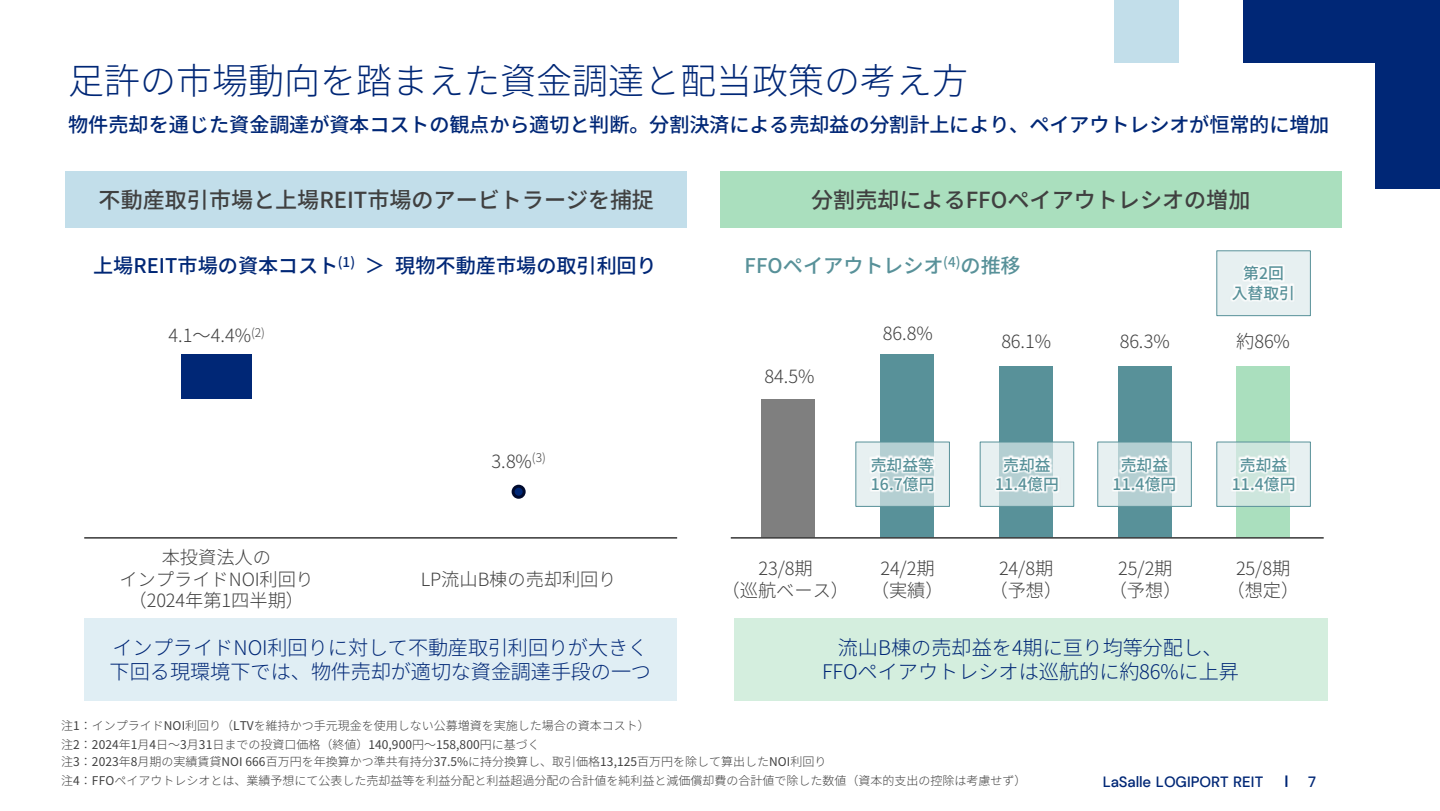
<style>
.page{position:relative;width:1440px;height:811px;background:#fff}
.page>*{position:absolute;margin:0;border:0;box-sizing:border-box;transform-origin:0 0}
.t1{font:300 36px "Noto Sans JP";color:#002776}
.t2{font:500 22px "Noto Sans JP";color:#404040}
.t3{font:300 20.2px/24px "Noto Sans JP";color:#002776}
.t4{font:500 20.2px "Noto Sans JP";color:#002776}
.t5{font:500 20.2px "Noto Sans JP";color:#589199}
.t6{font:300 18.2px/21.6px "Noto Sans JP";color:#404040;text-align:center}
.t7{font:500 15.8px "Noto Sans JP";color:#589199}
.t8{font:500 14.8px "DM Sans";color:#002776}
.t9{font:300 12px "Noto Sans JP";color:#404040}
.s1{font-weight:400}
</style>
<div class="page">
<svg style="left:1285px;top:775px;width:2px;height:11px"></svg>
<div style="left:1376px;top:0;width:64px;height:188px;background:#002776"></div>
<div style="left:1243px;top:0;width:197px;height:62px;background:#002776"></div>
<div style="left:1114px;top:0;width:64px;height:62px;background:#c2deea"></div>
<div style="left:66px;top:171px;width:621px;height:57px;background:#c2deea"></div>
<div style="left:720px;top:171px;width:621px;height:57px;background:#aadfbe"></div>
<hr style="left:84px;top:537px;width:593px;height:1px;background:#404040">
<div style="left:181px;top:354px;width:71px;height:44px;background:#002776"></div>
<div style="left:513px;top:486px;width:11px;height:11px;background:#002776;border-radius:50%"></div>
<div style="left:512px;top:484px;width:14px;height:14px;border:3px solid #000a2e;border-radius:50%"></div>
<div style="left:84px;top:618px;width:593px;height:82px;background:#e0eef4"></div>
<div style="left:734px;top:618px;width:593px;height:82px;background:#d4eede"></div>
<div style="left:761px;top:398px;width:54px;height:139px;background:#7f7f7f"></div>
<div style="left:1118px;top:366px;width:53px;height:171px;background:#589199"></div>
<div style="left:880px;top:354px;width:54px;height:183px;background:#589199"></div>
<div style="left:999px;top:366px;width:53px;height:171px;background:#589199"></div>
<div style="left:1236px;top:366px;width:54px;height:171px;background:#aadfbe"></div>
<div style="left:856px;top:442px;width:93px;height:64px;background:#ddeaeb;opacity:.7"></div>
<div style="left:855px;top:441px;width:95px;height:65px;border:1px solid #589199"></div>
<img style="left:857px;top:445px;width:91px;height:20px">
<img style="left:857px;top:465px;width:32px;height:42px">
<img style="left:889px;top:465px;width:59px;height:42px">
<div style="left:1098px;top:442px;width:93px;height:64px;background:#ddeaeb;opacity:.7"></div>
<div style="left:1097px;top:441px;width:95px;height:65px;border:1px solid #589199"></div>
<img style="left:1107px;top:445px;width:75px;height:20px">
<img style="left:1099px;top:465px;width:32px;height:42px">
<img style="left:1131px;top:465px;width:59px;height:42px">
<div style="left:1217px;top:442px;width:93px;height:64px;background:#ddeaeb;opacity:.7"></div>
<div style="left:1216px;top:441px;width:95px;height:65px;border:1px solid #589199"></div>
<img style="left:1226px;top:445px;width:75px;height:20px">
<img style="left:1218px;top:465px;width:32px;height:42px">
<img style="left:1250px;top:465px;width:59px;height:42px">
<div style="left:980px;top:442px;width:94px;height:64px;background:#ddeaeb;opacity:.7"></div>
<div style="left:980px;top:441px;width:94px;height:65px;border:1px solid #589199"></div>
<img style="left:989px;top:445px;width:76px;height:20px">
<img style="left:981px;top:465px;width:32px;height:42px">
<img style="left:1013px;top:465px;width:60px;height:42px">
<hr style="left:731px;top:537px;width:593px;height:1px;background:#404040">
<div style="left:1217px;top:251px;width:93px;height:64px;background:#e7f0f1"></div>
<div style="left:1216px;top:250px;width:95px;height:66px;border:1px solid #589199"></div>
<img style="left:1243px;top:265px;width:2px;height:9px">
<img style="left:1245px;top:264px;width:9px;height:10px">
<img style="left:1254px;top:265px;width:30px;height:9px">
<img style="left:1218px;top:274px;width:91px;height:42px">
<h2 class="t1" style="left:68px;top:60px;width:901px">足許の市場動向を踏まえた資金調達と配当政策の考え方</h2>
<p class="t4" style="left:68px;top:113px;width:1263px">物件売却を通じた資金調達が資本コストの観点から適切と判断。分割決済による売却益の分割計上により、ペイアウトレシオが恒常的に増加</p>
<p class="t2" style="left:99px;top:187px;width:557px">不動産取引市場と上場REIT市場のアービトラージを捕捉</p>
<p class="t2" style="left:811px;top:187px;width:441px">分割売却によるFFOペイアウトレシオの増加</p>
<p class="t4" style="left:93px;top:254px;width:264px">上場REIT市場の資本コスト<sup>(1)</sup></p>
<p class="t4" style="left:365px;top:254px;width:22px">＞</p>
<p class="t4" style="left:395px;top:254px;width:263px">現物不動産市場の取引利回り</p>
<p class="t6" style="left:169px;top:325px;width:98px">4.1～4.4%<sup>(2)</sup></p>
<p class="t6" style="left:119px;top:547px;width:196px">本投資法人の<br>インプライドNOI利回り（2024年第1四半期）</p>
<p class="t6" style="left:492px;top:450px;width:56px">3.8%<sup>(3)</sup></p>
<p class="t6" style="left:421px;top:568px;width:197px">LP流山B棟の売却利回り</p>
<p class="t3" style="left:110px;top:635px;width:543px">インプライドNOI利回りに対して不動産取引利回りが大きく下回る現環境下では、物件売却が適切な資金調達手段の一つ</p>
<p class="t5" style="left:745px;top:254px;width:277px">FFOペイアウトレシオ<sup>(4)</sup>の推移</p>
<p class="t7" style="left:1243px;top:264px;width:42px">第2回</p>
<p class="t7" style="left:1232px;top:284px;width:65px">入替取引</p>
<p class="t6" style="left:765px;top:365px;width:51px">84.5%</p>
<p class="t6" style="left:883px;top:322px;width:51px">86.8%</p>
<p class="t7" style="left:871px;top:455px;width:65px">売却益等</p>
<p class="t7" style="left:871px;top:475px;width:65px">16.7億円</p>
<p class="t6" style="left:1001px;top:330px;width:51px">86.1%</p>
<p class="t6" style="left:1236px;top:330px;width:55px">約86%</p>
<p class="t6" style="left:1120px;top:330px;width:51px">86.3%</p>
<p class="t7" style="left:1003px;top:455px;width:49px">売却益</p>
<p class="t7" style="left:995px;top:475px;width:65px">11.4億円</p>
<p class="t7" style="left:1121px;top:455px;width:49px">売却益</p>
<p class="t7" style="left:1113px;top:475px;width:65px">11.4億円</p>
<p class="t7" style="left:1240px;top:455px;width:49px">売却益</p>
<p class="t7" style="left:1232px;top:475px;width:65px">11.4億円</p>
<p class="t6" style="left:722px;top:557px;width:129px">23/8期<br>（巡航ベース）</p>
<p class="t6" style="left:1226px;top:557px;width:74px">25/8期（想定）</p>
<p class="t6" style="left:871px;top:557px;width:74px">24/2期（実績）</p>
<p class="t6" style="left:989px;top:557px;width:74px">24/8期（予想）</p>
<p class="t6" style="left:1109px;top:557px;width:74px">25/2期（予想）</p>
<p class="t3" style="left:822px;top:635px;width:419px;text-align:center">流山B棟の売却益を4期に亘り均等分配し、<br>FFOペイアウトレシオは巡航的に約86%に上昇</p>
<p class="t9" style="left:61px;top:718px;width:590px">注<span class="s1">1</span>：インプライド<span class="s1">NOI</span>利回り（<span class="s1">LTV</span>を維持かつ手元現金を使用しない公募増資を実施した場合の資本コスト）</p>
<p class="t9" style="left:61px;top:737px;width:480px">注<span class="s1">2</span>：<span class="s1">2024</span>年<span class="s1">1</span>月<span class="s1">4</span>日～<span class="s1">3</span>月<span class="s1">31</span>日までの投資口価格（終値）<span class="s1">140,900</span>円～<span class="s1">158,800</span>円に基づく</p>
<p class="t9" style="left:61px;top:754px;width:767px">注<span class="s1">3</span>：<span class="s1">2023</span>年<span class="s1">8</span>月期の実績賃貸<span class="s1">NOI 666</span>百万円を年換算かつ準共有持分<span class="s1">37.5%</span>に持分換算し、取引価格<span class="s1">13,125</span>百万円を除して算出した<span class="s1">NOI</span>利回り</p>
<p class="t9" style="left:61px;top:773px;width:967px">注<span class="s1">4</span>：<span class="s1">FFO</span>ペイアウトレシオとは、業績予想にて公表した売却益等を利益分配と利益超過分配の合計値を純利益と減価償却費の合計値で除した数値（資本的支出の控除は考慮せず）</p>
<p class="t8" style="left:1103px;top:772px;width:162px">LaSalle LOGIPORT REIT</p>
<p class="t8" style="left:1308px;top:772px;width:9px">7</p>
</div>
